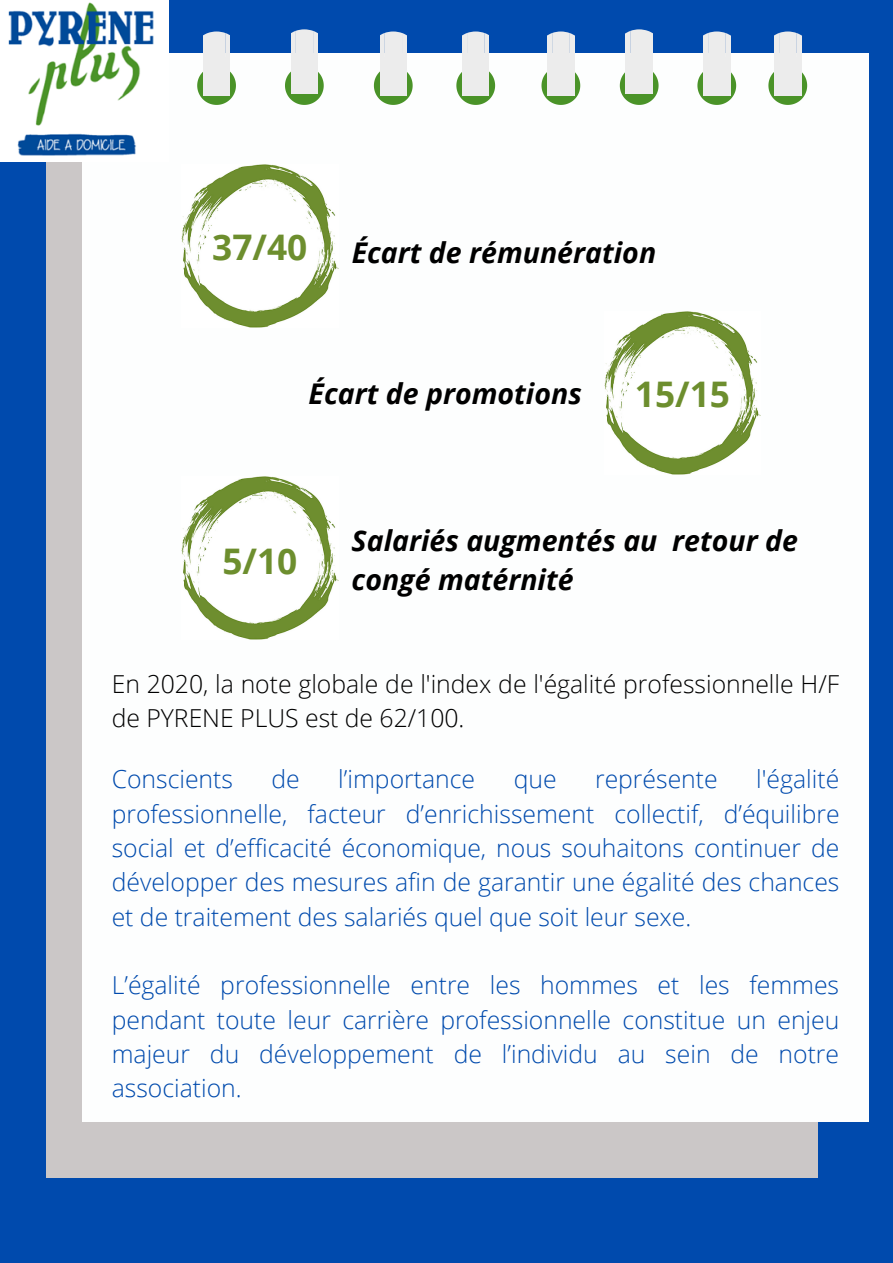
<style>
.page{position:relative;width:893px;height:1263px;background:#004aad}
.page>*{position:absolute;margin:0;border:0;box-sizing:border-box;transform-origin:0 0}
.t1{font:700 35.25px "Open Sans";color:#6d8e2e}
.t2{font:italic 700 28.5px/39.4px "Open Sans";color:#000}
.t3{font:300 24.75px/34.3px "Open Sans";color:#004aad;text-align:justify}
.t4{font:300 24.75px/34.3px "Open Sans";color:#000}
</style>
<div class="page">
<div style="left:46px;top:128px;width:771px;height:1049px;background:#cbc7c7"></div>
<div style="left:83px;top:53px;width:785px;height:1068px;background:#fdfefe"></div>
<svg style="left:768px;top:66px;width:39px;height:39px"></svg>
<div style="left:774px;top:57px;width:27px;height:31px;background:#ececec"></div>
<svg style="left:774px;top:31px;width:27px;height:26px"></svg>
<div style="left:774px;top:88px;width:27px;height:8px;background:#ececec"></div>
<img style="left:0;top:0;width:168px;height:162px">
<img style="left:182px;top:165px;width:156px;height:162px">
<img style="left:604px;top:312px;width:157px;height:162px">
<img style="left:182px;top:477px;width:156px;height:162px">
<svg style="left:697px;top:66px;width:39px;height:39px"></svg>
<div style="left:703px;top:57px;width:27px;height:31px;background:#ececec"></div>
<svg style="left:703px;top:31px;width:27px;height:26px"></svg>
<div style="left:703px;top:88px;width:27px;height:8px;background:#ececec"></div>
<svg style="left:620px;top:66px;width:38px;height:39px"></svg>
<div style="left:626px;top:55px;width:26px;height:31px;background:#ececec"></div>
<svg style="left:626px;top:29px;width:26px;height:26px"></svg>
<div style="left:626px;top:86px;width:26px;height:8px;background:#ececec"></div>
<svg style="left:541px;top:66px;width:39px;height:39px"></svg>
<div style="left:547px;top:57px;width:27px;height:31px;background:#ececec"></div>
<svg style="left:547px;top:31px;width:27px;height:26px"></svg>
<div style="left:547px;top:88px;width:27px;height:8px;background:#ececec"></div>
<svg style="left:456px;top:71px;width:39px;height:34px"></svg>
<div style="left:462px;top:57px;width:27px;height:31px;background:#ececec"></div>
<svg style="left:462px;top:31px;width:27px;height:26px"></svg>
<div style="left:462px;top:88px;width:27px;height:8px;background:#ececec"></div>
<svg style="left:374px;top:66px;width:39px;height:39px"></svg>
<div style="left:380px;top:57px;width:26px;height:31px;background:#ececec"></div>
<svg style="left:380px;top:31px;width:26px;height:26px"></svg>
<div style="left:380px;top:88px;width:26px;height:8px;background:#ececec"></div>
<svg style="left:285px;top:66px;width:39px;height:39px"></svg>
<div style="left:291px;top:55px;width:26px;height:31px;background:#ececec"></div>
<svg style="left:291px;top:29px;width:26px;height:26px"></svg>
<div style="left:291px;top:86px;width:26px;height:8px;background:#ececec"></div>
<svg style="left:197px;top:71px;width:39px;height:34px"></svg>
<div style="left:203px;top:57px;width:27px;height:31px;background:#ececec"></div>
<svg style="left:203px;top:31px;width:27px;height:26px"></svg>
<div style="left:203px;top:88px;width:27px;height:8px;background:#ececec"></div>
<p class="t1" style="left:212px;top:222px;width:97px">37/40</p>
<p class="t2" style="left:352px;top:232px;width:306px">Écart de rémunération</p>
<p class="t2" style="left:309px;top:373px;width:275px">Écart de promotions</p>
<p class="t1" style="left:635px;top:369px;width:97px">15/15</p>
<p class="t1" style="left:222px;top:536px;width:76px">5/10</p>
<p class="t2" style="left:352px;top:520px;width:448px">Salariés augmentés au retour de congé matérnité</p>
<p class="t4" style="left:112px;top:666px;width:729px">En 2020, la note globale de l'index de l'égalité professionnelle H/F de PYRENE PLUS est de 62/100.</p>
<p class="t3" style="left:112px;top:762px;width:729px;text-indent:644px">l'égalité professionnelle, facteur d’enrichissement collectif, d’équilibre social et d’efficacité économique, nous souhaitons continuer de développer des mesures afin de garantir une égalité des chances et de traitement des salariés quel que soit leur sexe.</p>
<p class="t3" style="left:112px;top:762px;width:123px">Conscients</p>
<p class="t3" style="left:271px;top:762px;width:30px">de</p>
<p class="t3" style="left:338px;top:762px;width:138px">l’importance</p>
<p class="t3" style="left:514px;top:762px;width:44px">que</p>
<p class="t3" style="left:595px;top:762px;width:124px">représente</p>
<p class="t3" style="left:112px;top:967px;width:729px">L’égalité professionnelle entre les hommes et les femmes pendant toute leur carrière professionnelle constitue un enjeu majeur du développement de l’individu au sein de notre association.</p>
</div>
